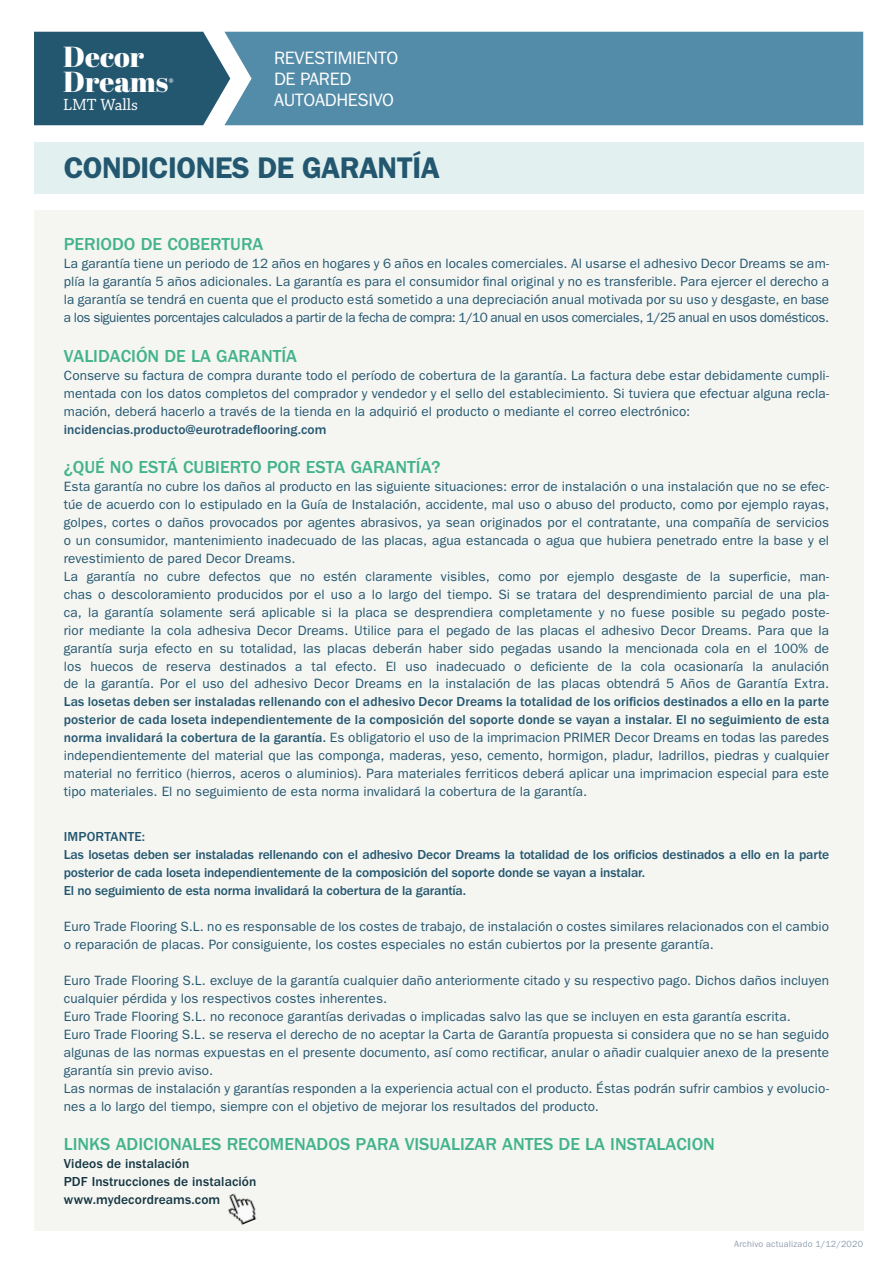
<style>
.page{position:relative;width:893px;height:1263px;background:#fff}
.page>*{position:absolute;margin:0;border:0;box-sizing:border-box;transform-origin:0 0}
.t1{font:600 30px "ITC Franklin Gothic Std";letter-spacing:-.02em;color:#23576f}
.t2{font:28.95px/25.2px "Abril Fatface";color:#fff}
.t3{font:500 18px "ITC Franklin Gothic Std";color:#42b38c}
.t4{font:18px/21px "ITC Franklin Gothic Std";letter-spacing:-.02em;color:#fff}
.t5{font:17.1px "Chaparral Pro";color:#fff}
.t6{font:13.5px/18px "ITC Franklin Gothic Std";letter-spacing:.01em;color:#23576f;text-align:justify}
.t7{font:500 13.5px/18px "ITC Franklin Gothic Std";letter-spacing:-.01em;color:#23576f}
.t8{font:500 13.5px/18px "ITC Franklin Gothic Std";letter-spacing:.01em;color:#153742}
.t9{font:500 13.5px "ITC Franklin Gothic Std";letter-spacing:.01em;color:#23576f}
.t10{font:11.55px "Chaparral Pro";color:#fff}
.t11{font:9px "ITC Franklin Gothic Std";letter-spacing:.025em;color:#919fb0}
.s1{font-weight:500}
</style>
<div class="page">
<div style="left:34px;top:32px;width:190px;height:93px;background:#23576f"></div>
<div style="left:224px;top:32px;width:639px;height:93px;background:#538ca9"></div>
<div style="left:34px;top:211px;width:829px;height:1020px;background:#f5f5f2"></div>
<div style="left:34px;top:142px;width:829px;height:51px;background:#e2f0ef"></div>
<img style="left:227px;top:1193px;width:30px;height:32px">
<h2 class="t2" style="left:63px;top:43px;width:107px">Decor<br>Dreams</h2>
<p class="t10" style="left:168px;top:75px;width:7px">®</p>
<p class="t5" style="left:63px;top:95px;width:76px">LMT Walls</p>
<h3 class="t4" style="left:274px;top:47px;width:126px">REVESTIMIENTO<br>DE PARED<br>AUTOADHESIVO</h3>
<h1 class="t1" style="left:64px;top:150px;width:378px">CONDICIONES DE GARANTÍA</h1>
<h3 class="t3" style="left:64px;top:234px;width:201px">PERIODO DE COBERTURA</h3>
<p class="t6" style="left:64px;top:255px;width:767px">La garantía tiene un periodo de 12 años en hogares y 6 años en locales comerciales. Al usarse el adhesivo Decor Dreams se am&shy;plía la garantía 5 años adicionales. La garantía es para el consumidor final original y no es transferible. Para ejercer el derecho a la garantía se tendrá en cuenta que el producto está sometido a una depreciación anual motivada por su uso y desgaste, en base a los siguientes porcentajes calculados a partir de la fecha de compra: 1/10 anual en usos comerciales, 1/25 anual en usos domésticos.</p>
<h3 class="t3" style="left:64px;top:345px;width:235px">VALIDACIÓN DE LA GARANTÍA</h3>
<p class="t6" style="left:64px;top:366px;width:767px">Conserve su factura de compra durante todo el período de cobertura de la garantía. La factura debe estar debidamente cumpli&shy;mentada con los datos completos del comprador y vendedor y el sello del establecimiento. Si tuviera que efectuar alguna recla&shy;mación, deberá hacerlo a través de la tienda en la adquirió el producto o mediante el correo electrónico:</p>
<p class="t9" style="left:64px;top:421px;width:264px">incidencias.producto@eurotradeflooring.com</p>
<h3 class="t3" style="left:64px;top:456px;width:378px">¿QUÉ NO ESTÁ CUBIERTO POR ESTA GARANTÍA?</h3>
<p class="t6" style="left:64px;top:477px;width:767px;text-align:left">Esta garantía no cubre los daños al producto en las siguiente situaciones: error de instalación o una instalación que no se efec&shy;túe de acuerdo con lo estipulado en la Guía de Instalación, accidente, mal uso o abuso del producto, como por ejemplo rayas, golpes, cortes o daños provocados por agentes abrasivos, ya sean originados por el contratante, una compañía de servicios o un consumidor, mantenimiento inadecuado de las placas, agua estancada o agua que hubiera penetrado entre la base y el revestimiento de pared Decor Dreams.<br>La garantía no cubre defectos que no estén claramente visibles, como por ejemplo desgaste de la superficie, man&shy;chas o descoloramiento producidos por el uso a lo largo del tiempo. Si se tratara del desprendimiento parcial de una pla&shy;ca, la garantía solamente será aplicable si la placa se desprendiera completamente y no fuese posible su pegado poste&shy;rior mediante la cola adhesiva Decor Dreams. Utilice para el pegado de las placas el adhesivo Decor Dreams. Para que la garantía surja efecto en su totalidad, las placas deberán haber sido pegadas usando la mencionada cola en el 100% de los huecos de reserva destinados a tal efecto. El uso inadecuado o deficiente de la cola ocasionaría la anulación de la garantía. Por el uso del adhesivo Decor Dreams en la instalación de las placas obtendrá 5 Años de Garantía Extra.</p>
<p class="t6" style="left:64px;top:693px;width:767px"><span class="s1">Las losetas deben ser instaladas rellenando con el adhesivo Decor Dreams la totalidad de los orificios destinados a ello en la parte posterior de cada loseta independientemente de la composición del soporte donde se vayan a instalar. El no seguimiento de esta norma invalidará la cobertura de la garantía.</span> Es obligatorio el uso de la imprimacion PRIMER Decor Dreams en todas las paredes independientemente del material que las componga, maderas, yeso, cemento, hormigon, pladur, ladrillos, piedras y cualquier material no ferritico (hierros, aceros o aluminios). Para materiales ferriticos deberá aplicar una imprimacion especial para este tipo materiales. El no seguimiento de esta norma invalidará la cobertura de la garantía.</p>
<p class="t7" style="left:64px;top:828px;width:767px">IMPORTANTE:<br>Las losetas deben ser instaladas rellenando con el adhesivo Decor Dreams la totalidad de los orificios destinados a ello en la parte posterior de cada loseta independientemente de la composición del soporte donde se vayan a instalar.<br>El no seguimiento de esta norma invalidará la cobertura de la garantía.</p>
<p class="t6" style="left:64px;top:917px;width:767px">Euro Trade Flooring S.L. no es responsable de los costes de trabajo, de instalación o costes similares relacionados con el cambio o reparación de placas. Por consiguiente, los costes especiales no están cubiertos por la presente garantía.</p>
<p class="t6" style="left:64px;top:971px;width:767px;text-align:left">Euro Trade Flooring S.L. excluye de la garantía cualquier daño anteriormente citado y su respectivo pago. Dichos daños incluyen cualquier pérdida y los respectivos costes inherentes.<br>Euro Trade Flooring S.L. no reconoce garantías derivadas o implicadas salvo las que se incluyen en esta garantía escrita.<br>Euro Trade Flooring S.L. se reserva el derecho de no aceptar la Carta de Garantía propuesta si considera que no se han seguido algunas de las normas expuestas en el presente documento, así como rectificar, anular o añadir cualquier anexo de la presente garantía sin previo aviso.<br>Las normas de instalación y garantías responden a la experiencia actual con el producto. Éstas podrán sufrir cambios y evolucio&shy;nes a lo largo del tiempo, siempre con el objetivo de mejorar los resultados del producto.</p>
<h3 class="t3" style="left:64px;top:1134px;width:653px">LINKS ADICIONALES RECOMENADOS PARA VISUALIZAR ANTES DE LA INSTALACION</h3>
<p class="t8" style="left:64px;top:1155px;width:194px">Videos de instalación<br>PDF Instrucciones de instalación www.mydecordreams.com</p>
<p class="t11" style="left:734px;top:1238px;width:131px">Archivo actualizado 1/12/2020</p>
</div>
